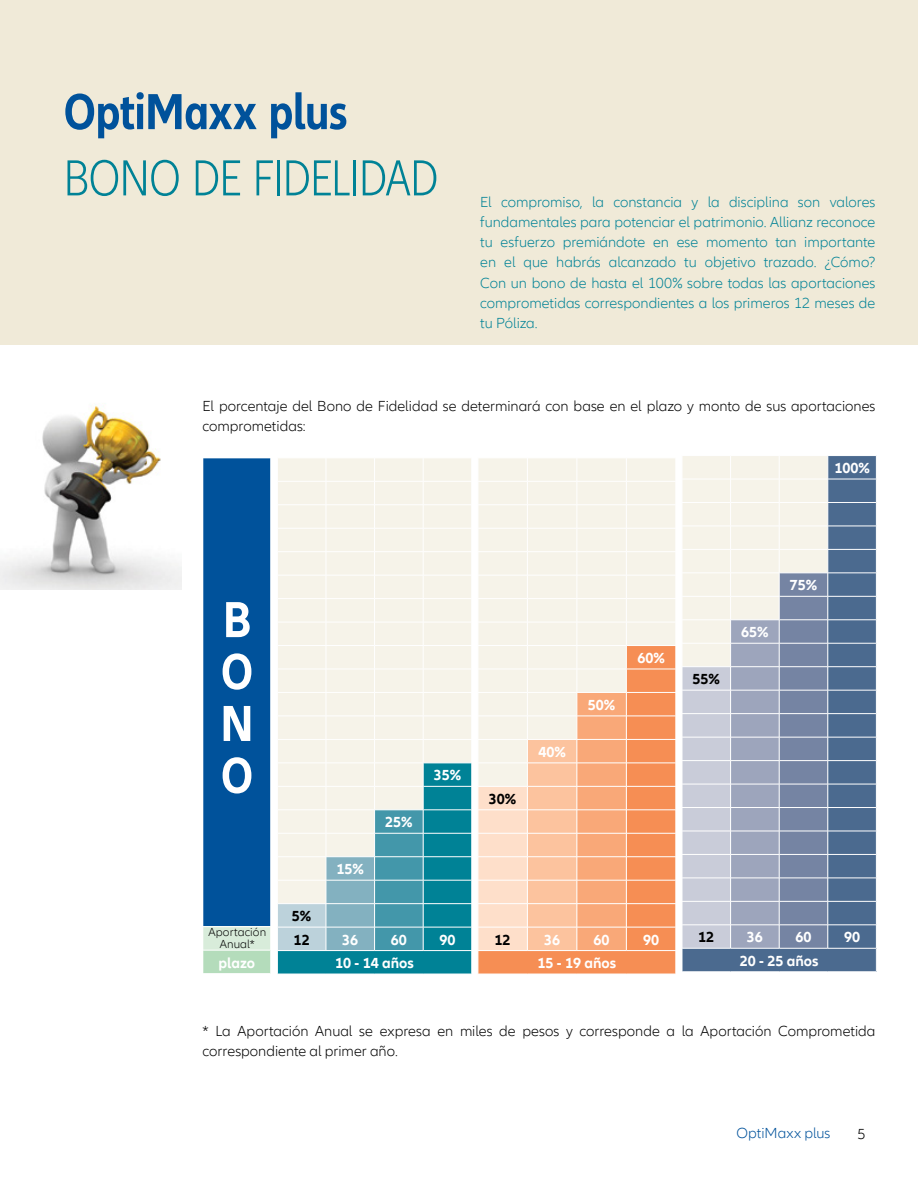
<style>
.page{position:relative;width:918px;height:1188px;background:#fff}
.page>*{position:absolute;margin:0;border:0;box-sizing:border-box;transform-origin:0 0}
.t1{font:300 condensed 52.5px "Allianz Neo";color:#008296}
.t2{font:700 condensed 52.5px "Allianz Neo";letter-spacing:-.005em;color:#00529b}
.t3{font:700 condensed 52.5px/51.9px "Allianz Neo";color:#fff;text-align:justify}
.t4{font:300 15px/20.2px "Allianz Neo";color:#008296;text-align:justify}
.t5{font:300 15px/20.2px "Allianz Neo";color:#000}
.t6{font:700 15px "Allianz Neo";color:#fff}
.t7{font:700 15px/23.4px "Allianz Neo";color:#000}
.t8{font:300 15px "Allianz Neo";letter-spacing:.005em;color:#00529b}
.t9{font:300 12px/12px "Allianz Neo";letter-spacing:.01em;color:#000;text-align:center}
</style>
<div class="page">
<div style="left:0;top:0;width:918px;height:345px;background:#f0ead8"></div>
<img style="left:0;top:406px;width:181px;height:183px">
<div style="left:627px;top:459px;width:48px;height:186px;background:#f6f3e9"></div>
<div style="left:627px;top:646px;width:49px;height:328px;background:#f68e54"></div>
<hr style="left:626px;top:481px;width:50px;height:1px;background:#fff">
<hr style="left:626px;top:505px;width:50px;height:1px;background:#fff">
<hr style="left:626px;top:528px;width:50px;height:1px;background:#fff">
<hr style="left:626px;top:551px;width:50px;height:1px;background:#fff">
<hr style="left:626px;top:575px;width:50px;height:1px;background:#fff">
<hr style="left:626px;top:598px;width:50px;height:1px;background:#fff">
<hr style="left:626px;top:622px;width:50px;height:1px;background:#fff">
<hr style="left:626px;top:669px;width:50px;height:1px;background:#fff">
<hr style="left:626px;top:692px;width:50px;height:1px;background:#fff">
<hr style="left:626px;top:716px;width:50px;height:1px;background:#fff">
<hr style="left:626px;top:739px;width:50px;height:1px;background:#fff">
<hr style="left:626px;top:763px;width:50px;height:1px;background:#fff">
<hr style="left:626px;top:786px;width:50px;height:1px;background:#fff">
<hr style="left:626px;top:810px;width:50px;height:1px;background:#fff">
<hr style="left:626px;top:833px;width:50px;height:1px;background:#fff">
<hr style="left:626px;top:856px;width:50px;height:1px;background:#fff">
<hr style="left:626px;top:880px;width:50px;height:1px;background:#fff">
<hr style="left:626px;top:903px;width:50px;height:1px;background:#fff">
<hr style="left:626px;top:927px;width:50px;height:1px;background:#fff">
<hr style="left:626px;top:950px;width:50px;height:1px;background:#fff">
<svg style="left:682px;top:456px;width:195px;height:516px;background:#a2adbe"></svg>
<svg style="left:277px;top:458px;width:350px;height:516px;background:#dcddd2"></svg>
<div style="left:203px;top:458px;width:68px;height:469px;background:#00529b"></div>
<div style="left:203px;top:927px;width:68px;height:23px;background:#d8ecda"></div>
<div style="left:203px;top:950px;width:68px;height:24px;background:#b4dcbb"></div>
<hr style="left:203px;top:458px;width:68px;height:1px;background:#fff">
<hr style="left:203px;top:458px;width:1px;height:469px;background:#fff">
<hr style="left:270px;top:458px;width:1px;height:469px;background:#fff">
<hr style="left:203px;top:926px;width:68px;height:1px;background:#fff">
<hr style="left:203px;top:950px;width:68px;height:1px;background:#fff">
<svg style="left:203px;top:927px;width:1px;height:46px"></svg>
<svg style="left:270px;top:927px;width:1px;height:46px"></svg>
<hr style="left:203px;top:973px;width:68px;height:1px;background:#fff">
<h1 class="t2" style="left:64px;top:81px;width:285px">OptiMaxx plus</h1>
<h1 class="t1" style="left:64px;top:148px;width:29px">BONO</h1>
<h1 class="t1" style="left:192px;top:148px;width:103px">DE FIDELIDAD</h1>
<p class="t4" style="left:480px;top:192px;width:397px">El compromiso, la constancia y la disciplina son valores fundamentales para potenciar el patrimonio. Allianz reconoce tu esfuerzo premiándote en ese momento tan importante en el que habrás alcanzado tu objetivo trazado. ¿Cómo?<br>Con un bono de hasta el 100% sobre todas las aportaciones comprometidas correspondientes a los primeros 12 meses de tu Póliza.</p>
<p class="t5" style="left:203px;top:396px;width:674px">El porcentaje del Bono de Fidelidad se determinará con base en el plazo y monto de sus aportaciones comprometidas:</p>
<p class="t6" style="left:834px;top:459px;width:37px">100%</p>
<h1 class="t3" style="left:221px;top:595px;width:34px">B O N O</h1>
<p class="t9" style="left:208px;top:926px;width:59px">Aportación<br>Anual*</p>
<p class="t7" style="left:292px;top:905px;width:21px">5%<br>12</p>
<p class="t6" style="left:337px;top:860px;width:29px">15%</p>
<p class="t6" style="left:385px;top:814px;width:29px">25%</p>
<p class="t6" style="left:434px;top:767px;width:29px">35%</p>
<p class="t6" style="left:342px;top:931px;width:18px">36</p>
<p class="t6" style="left:391px;top:931px;width:18px">60</p>
<p class="t6" style="left:439px;top:931px;width:18px">90</p>
<p class="t6" style="left:218px;top:954px;width:38px">plazo</p>
<p class="t6" style="left:335px;top:954px;width:80px">10 - 14 años</p>
<p class="t7" style="left:489px;top:787px;width:29px">30%</p>
<p class="t6" style="left:538px;top:743px;width:29px">40%</p>
<p class="t6" style="left:588px;top:696px;width:29px">50%</p>
<p class="t6" style="left:637px;top:649px;width:29px">60%</p>
<p class="t7" style="left:495px;top:928px;width:18px">12</p>
<p class="t6" style="left:544px;top:931px;width:18px">36</p>
<p class="t6" style="left:594px;top:931px;width:18px">60</p>
<p class="t6" style="left:643px;top:931px;width:18px">90</p>
<p class="t6" style="left:537px;top:954px;width:80px">15 - 19 años</p>
<p class="t7" style="left:693px;top:668px;width:29px">55%</p>
<p class="t6" style="left:741px;top:624px;width:29px">65%</p>
<p class="t6" style="left:790px;top:577px;width:29px">75%</p>
<p class="t7" style="left:698px;top:926px;width:18px">12</p>
<p class="t6" style="left:747px;top:929px;width:18px">36</p>
<p class="t6" style="left:795px;top:929px;width:18px">60</p>
<p class="t6" style="left:844px;top:929px;width:18px">90</p>
<p class="t6" style="left:740px;top:952px;width:80px">20 - 25 años</p>
<p class="t5" style="left:203px;top:1021px;width:674px">* La Aportación Anual se expresa en miles de pesos y corresponde a la Aportación Comprometida correspondiente al primer año.</p>
<p class="t8" style="left:737px;top:1124px;width:95px">OptiMaxx plus</p>
<p class="t5" style="left:858px;top:1124px;width:10px">5</p>
</div>
